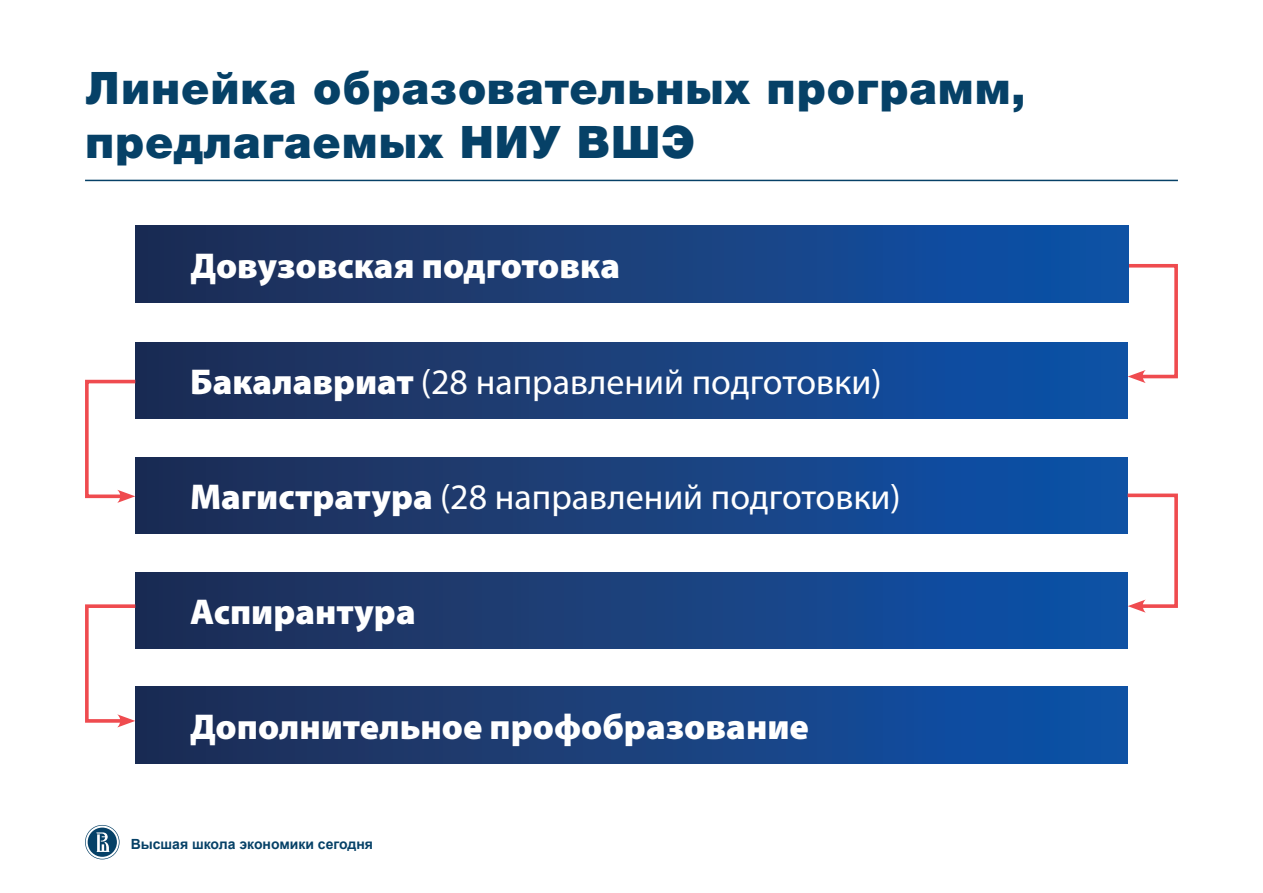
<style>
.page{position:relative;width:1263px;height:893px;background:#fff}
.page>*{position:absolute;margin:0;border:0;box-sizing:border-box;transform-origin:0 0}
.t1{font:900 45px/54px "Helvetica Neue Cyr";letter-spacing:.02em;color:#064167}
.t2{font:36px "Myriad Pro";color:#fff}
.t3{font:900 36px "Myriad Pro";color:#fff}
.t4{font:700 13.95px "Arial";color:#064167}
.s1{font-weight:900}
</style>
<div class="page">
<svg style="left:85px;top:825px;width:35px;height:34px"></svg>
<div style="left:135px;top:342px;width:993px;height:77px;background:linear-gradient(to right,#212d51,#0f53aa)"></div>
<div style="left:135px;top:457px;width:993px;height:77px;background:linear-gradient(to right,#212d51,#0f53aa)"></div>
<div style="left:135px;top:572px;width:993px;height:76px;background:linear-gradient(to right,#212d51,#0f53aa)"></div>
<div style="left:135px;top:687px;width:993px;height:76px;background:linear-gradient(to right,#212d51,#0f53aa)"></div>
<hr style="left:85px;top:180px;width:1093px;height:1px;background:#064167">
<svg style="left:1124px;top:262px;width:54px;height:121px"></svg>
<svg style="left:1124px;top:492px;width:54px;height:121px"></svg>
<svg style="left:85px;top:378px;width:54px;height:125px"></svg>
<svg style="left:85px;top:603px;width:54px;height:124px"></svg>
<div style="left:136px;top:226px;width:992px;height:76px;background:linear-gradient(to right,#212d51,#0f53aa)"></div>
<p class="t1" style="left:85px;top:62px;width:943px">Линейка образовательных программ, предлагаемых НИУ ВШЭ</p>
<p class="t3" style="left:191px;top:242px;width:431px">Довузовская подготовка</p>
<p class="t2" style="left:190px;top:360px;width:693px"><span class="s1">Бакалавриат</span> (28 направлений подготовки)</p>
<p class="t2" style="left:190px;top:475px;width:712px"><span class="s1">Магистратура</span> (28 направлений подготовки)</p>
<p class="t3" style="left:190px;top:588px;width:227px">Аспирантура</p>
<p class="t3" style="left:190px;top:702px;width:620px">Дополнительное профобразование</p>
<p class="t4" style="left:131px;top:834px;width:244px">Высшая школа экономики сегодня</p>
</div>
